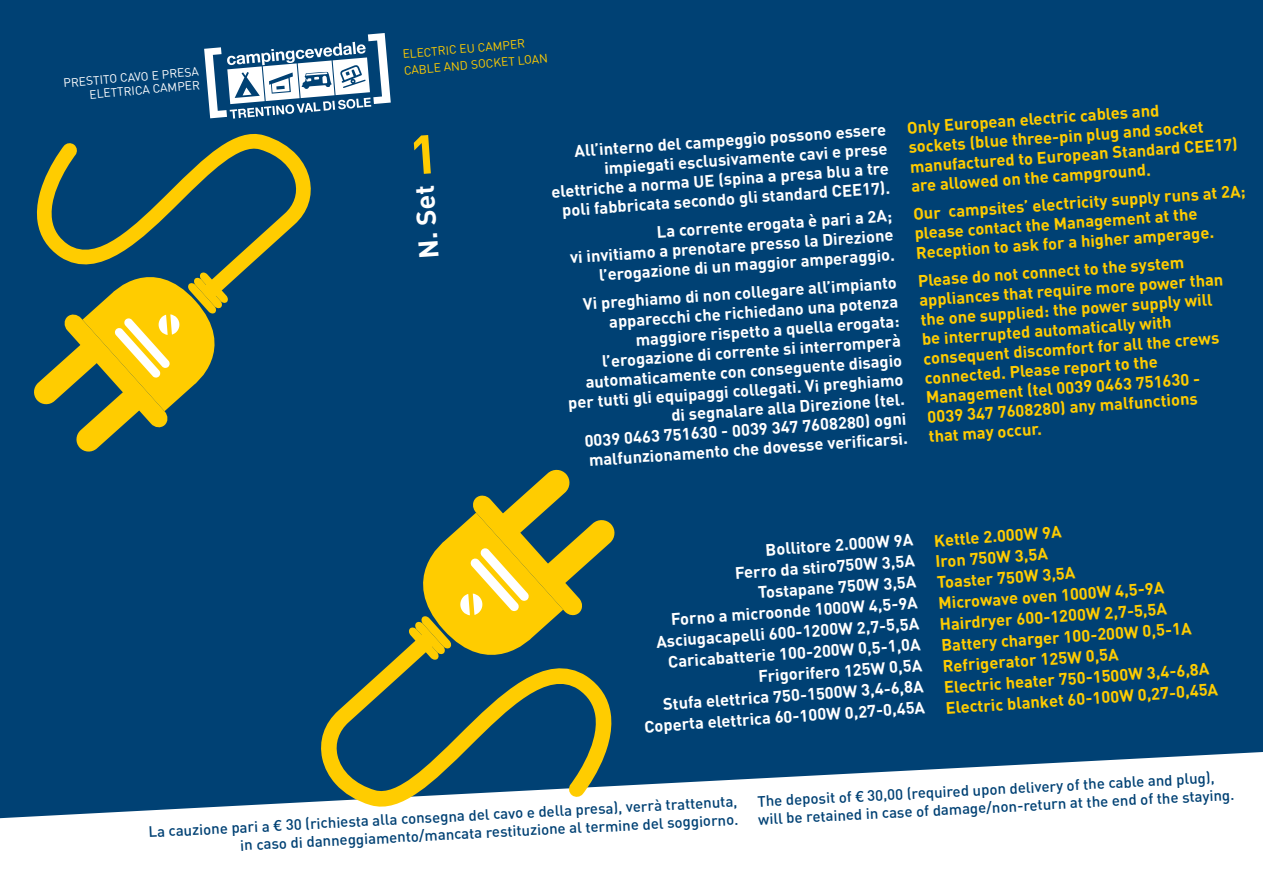
<style>
.page{position:relative;width:1263px;height:893px;background:#fff}
.page>*{position:absolute;margin:0;border:0;box-sizing:border-box;transform-origin:0 0}
.t1{font:700 27px "DIN";color:#fff}
.t2{font:700 16.5px/19.5px "DIN";color:#fff;text-align:right}
.t3{font:700 16.5px/19.5px "DIN";color:#fc0}
.t4{font:500 15px/18px "DIN";color:#004174;text-align:right}
.t5{font:12px/16.5px "DIN";color:#fc0}
.t6{font:12px/13.5px "DIN";color:#fff;text-align:right}
.s1{font-family:"Helvetica Neue"}
</style>
<div class="page">
<div style="left:0;top:0;width:1263px;height:819px;background:#004174"></div>
<svg style="left:397px;top:468px;width:219px;height:164px;background:#7b8646"></svg>
<svg style="left:318px;top:632px;width:298px;height:182px;background:#507269"></svg>
<svg style="left:33px;top:298px;width:206px;height:155px;background:#7b8646"></svg>
<svg style="left:32px;top:127px;width:281px;height:171px;background:#355d5b"></svg>
<svg style="left:204px;top:33px;width:187px;height:86px"></svg>
<svg style="left:413px;top:135px;width:18px;height:39px"></svg>
<p class="t6" style="left:63px;top:76px;width:137px;rotate:-5deg">PRESTITO CAVO E PRESA<br>ELETTRICA CAMPER</p>
<p class="t5" style="left:402px;top:46px;width:146px;rotate:-5deg">ELECTRIC EU CAMPER<br>CABLE AND SOCKET LOAN</p>
<h1 class="t1" style="left:411px;top:260px;width:75px;rotate:-94deg">N. Set</h1>
<p class="t3" style="left:906px;top:117px;width:330px;rotate:-4deg">Only European electric cables and<br>sockets (blue three-pin plug and socket manufactured to European Standard CEE17) are allowed on the campground.</p>
<p class="t2" style="left:548px;top:142px;width:340px;rotate:-4deg">All’interno del campeggio possono essere impiegati esclusivamente cavi e prese elettriche a norma UE (spina a presa blu a tre poli fabbricata secondo gli standard CEE17).</p>
<p class="t3" style="left:912px;top:203px;width:335px;rotate:-4deg">Our campsites’ electricity supply runs at 2A; please contact the Management at the<br>Reception to ask for a higher amperage.</p>
<p class="t3" style="left:917px;top:270px;width:306px;rotate:-4deg">Please do not connect to the system appliances that require more power than the one supplied: the power supply will be interrupted automatically with consequent discomfort for all the crews connected. Please report to the Management (tel 0039 0463 751630 - 0039 347 7608280) any malfunctions that may occur.</p>
<p class="t2" style="left:568px;top:228px;width:326px;rotate:-4deg">La corrente erogata è pari a 2A;<br>vi invitiamo a prenotare presso la Direzione l’erogazione di un maggior amperaggio.</p>
<p class="t2" style="left:561px;top:295px;width:338px;rotate:-4deg">Vi preghiamo di non collegare all’impianto apparecchi che richiedano una potenza maggiore rispetto a quella erogata: l’erogazione di corrente si interromperà automaticamente con conseguente disagio per tutti gli equipaggi collegati. Vi preghiamo di segnalare alla Direzione (tel.<br>0039 0463 751630 - 0039 347 7608280) ogni malfunzionamento che dovesse verifi carsi.</p>
<p class="t2" style="left:632px;top:548px;width:283px;line-height:21px;rotate:-4deg">Bollitore 2.000W 9A<br>Ferro da stiro750W 3,5A<br>Tostapane 750W 3,5A<br>Forno a microonde 1000W 4,5-9A<br>Asciugacapelli 600-1200W 2,7-5,5A<br>Caricabatterie 100-200W 0,5-1,0A<br>Frigorifero 125W 0,5A<br>Stufa elettrica 750-1500W 3,4-6,8A<br>Coperta elettrica 60-100W 0,27-0,45A</p>
<p class="t3" style="left:933px;top:529px;width:274px;line-height:21px;rotate:-4deg">Kettle 2.000W 9A<br>Iron 750W 3,5A<br>Toaster 750W 3,5A<br>Microwave oven 1000W 4,5-9A<br>Hairdryer 600-1200W 2,7-5,5A<br>Battery charger 100-200W 0,5-1A<br>Refrigerator 125W 0,5A<br>Electric heater 750-1500W 3,4-6,8A<br>Electric blanket 60-100W 0,27-0,45A</p>
<p class="t4" style="left:148px;top:822px;width:591px;rotate:-3deg">La cauzione pari a <span class="s1">€</span> 30 (richiesta alla consegna del cavo e della presa), verrà trattenuta, in caso di danneggiamento/mancata restituzione al termine del soggiorno.</p>
<p class="t4" style="left:757px;top:792px;width:478px;text-align:left;rotate:-3deg">The deposit of <span class="s1">€</span> 30,00 (required upon delivery of the cable and plug), will be retained in case of damage/non-return at the end of the staying.</p>
</div>
